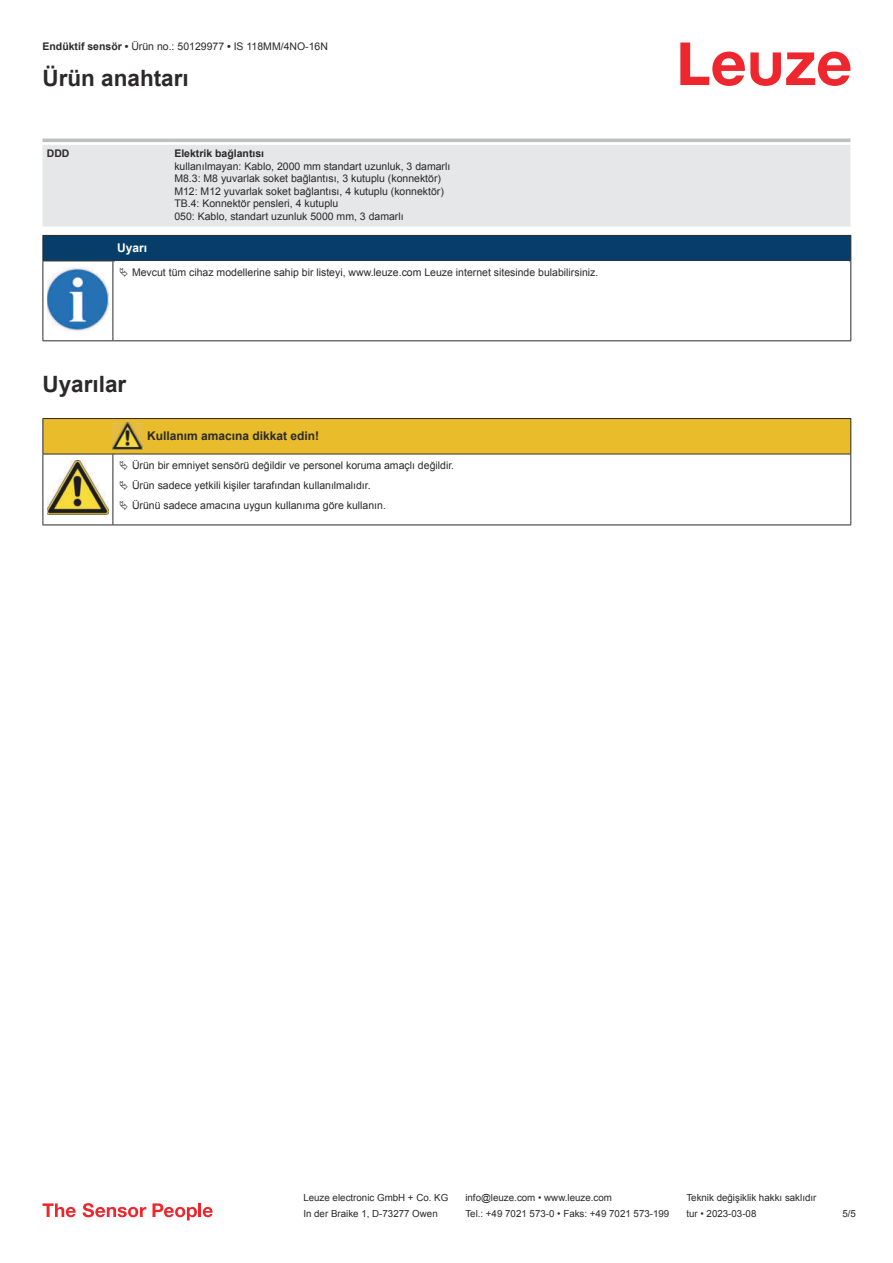
<style>
.page{position:relative;width:893px;height:1263px;background:#fff}
.page>*{position:absolute;margin:0;border:0;box-sizing:border-box;transform-origin:0 0}
.t1{font:700 22.5px "Arial";color:#2b292a}
.t2{font:700 12px "Arial";color:#2b292a}
.t3{font:700 12px "Arial";color:#fff}
.t4{font:10.5px/12.6px "Arial";color:#2b292a}
.t5{font:700 10.5px "Arial";color:#2b292a}
.t6{font:9.75px "Arial";color:#2b292a}
.s1{font-weight:700}
</style>
<div class="page">
<svg style="left:680px;top:43px;width:170px;height:43px"></svg>
<svg style="left:43px;top:138px;width:807px;height:1px"></svg>
<div style="left:43px;top:145px;width:807px;height:82px;background:#e6e7e9"></div>
<hr style="left:43px;top:139px;width:127px;height:3px;background:#bdbfc1">
<hr style="left:170px;top:139px;width:680px;height:3px;background:#bdbfc1">
<svg style="left:43px;top:1203px;width:33px;height:14px"></svg>
<svg style="left:83px;top:1203px;width:63px;height:14px"></svg>
<svg style="left:153px;top:1203px;width:44px;height:17px"></svg>
<hr style="left:198px;top:1203px;width:3px;height:14px;background:#ed272d">
<svg style="left:203px;top:1207px;width:10px;height:10px"></svg>
<hr style="left:43px;top:261px;width:70px;height:1px;background:#2b292a">
<svg style="left:43px;top:235px;width:808px;height:26px;background:#083c65"></svg>
<hr style="left:113px;top:261px;width:738px;height:1px;background:#2b292a">
<hr style="left:43px;top:261px;width:1px;height:75px;background:#2b292a">
<hr style="left:113px;top:261px;width:1px;height:75px;background:#2b292a">
<hr style="left:850px;top:261px;width:1px;height:75px;background:#2b292a">
<hr style="left:43px;top:340px;width:70px;height:1px;background:#2b292a">
<hr style="left:113px;top:340px;width:738px;height:1px;background:#2b292a">
<img style="left:47px;top:267px;width:61px;height:63px">
<hr style="left:43px;top:525px;width:70px;height:1px;background:#2b292a">
<hr style="left:113px;top:525px;width:30px;height:1px;background:#2b292a">
<hr style="left:143px;top:525px;width:708px;height:1px;background:#2b292a">
<svg style="left:43px;top:418px;width:808px;height:107px"></svg>
<p class="t4" style="left:43px;top:41px;width:287px"><span class="s1">Endüktif sensör •</span> Ürün no.: 50129977 <span class="s1">•</span> IS 118MM/4NO-16N</p>
<h1 class="t1" style="left:43px;top:63px;width:148px">Ürün anahtarı</h1>
<p class="t5" style="left:47px;top:149px;width:24px">DDD</p>
<p class="t5" style="left:174px;top:146px;width:91px">Elektrik bağlantısı</p>
<p class="t4" style="left:174px;top:160px;width:278px">kullanılmayan: Kablo, 2000 mm standart uzunluk, 3 damarlı M8.3: M8 yuvarlak soket bağlantısı, 3 kutuplu (konnektör)<br>M12: M12 yuvarlak soket bağlantısı, 4 kutuplu (konnektör)<br>TB.4: Konnektör pensleri, 4 kutuplu<br>050: Kablo, standart uzunluk 5000 mm, 3 damarlı</p>
<p class="t3" style="left:117px;top:240px;width:32px">Uyarı</p>
<p class="t4" style="left:132px;top:266px;width:468px">Mevcut tüm cihaz modellerine sahip bir listeyi, www.leuze.com Leuze internet sitesinde bulabilirsiniz.</p>
<h1 class="t1" style="left:43px;top:368px;width:85px">Uyarılar</h1>
<p class="t2" style="left:147px;top:428px;width:174px">Kullanım amacına dikkat edin!</p>
<p class="t4" style="left:132px;top:455px;width:324px;line-height:20.2px">Ürün bir emniyet sensörü değildir ve personel koruma amaçlı değildir.<br>Ürün sadece yetkili kişiler tarafından kullanılmalıdır.<br>Ürünü sadece amacına uygun kullanıma göre kullanın.</p>
<p class="t6" style="left:303px;top:1191px;width:146px">Leuze electronic GmbH + Co. KG</p>
<p class="t6" style="left:465px;top:1191px;width:148px">info@leuze.com • www.leuze.com</p>
<p class="t6" style="left:686px;top:1191px;width:132px">Teknik değişiklik hakkı saklıdır</p>
<p class="t6" style="left:303px;top:1207px;width:136px">In der Braike 1, D-73277 Owen</p>
<p class="t6" style="left:465px;top:1207px;width:205px">Tel.: +49 7021 573-0 • Faks: +49 7021 573-199</p>
<p class="t6" style="left:686px;top:1207px;width:72px">tur • 2023-03-08</p>
<p class="t6" style="left:842px;top:1210px;width:15px">5 /5</p>
</div>
